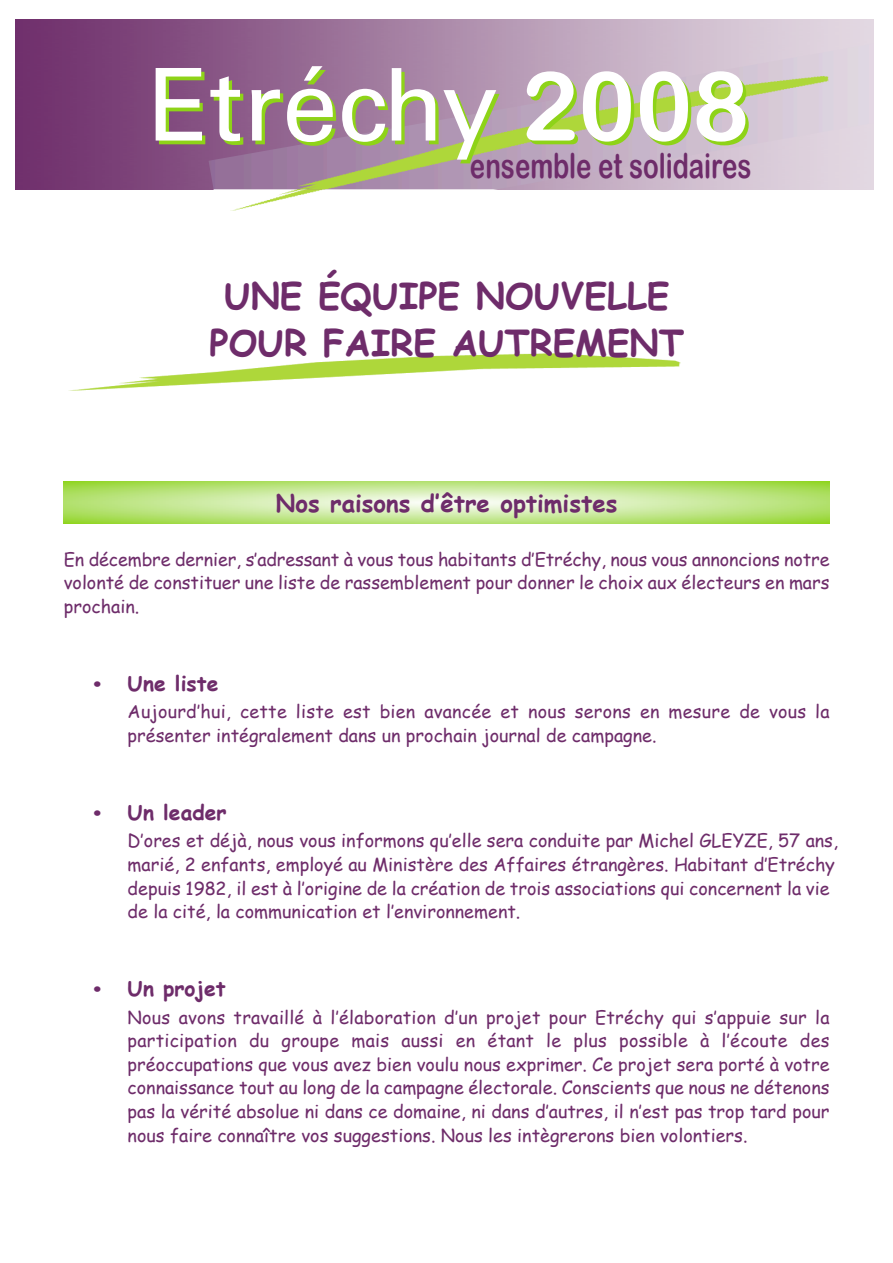
<style>
.page{position:relative;width:893px;height:1263px;background:#fff}
.page>*{position:absolute;margin:0;border:0;box-sizing:border-box;transform-origin:0 0}
.t1{font:100.5px "Univers";color:#fff}
.t2{font:700 36px/46.5px "Comic Sans MS";color:#6e2c6a;text-align:center}
.t3{font:34.5px "Arial Rounded MT Bold";color:#6e2c6a;scale:.75 1}
.t4{font:700 24px "Comic Sans MS";color:#6e2c6a}
.t5{font:700 21px "Comic Sans MS";color:#6e2c6a}
.t6{font:18px/23.5px "Comic Sans MS";color:#6e2c6a;text-align:justify}
.s1{font-family:"Arial Rounded MT Bold";font-size:96px}
.s2{font-size:27px}
</style>
<div class="page">
<img style="left:64px;top:481px;width:765px;height:43px">
<img style="left:68px;top:353px;width:613px;height:38px">
<img style="left:15px;top:19px;width:858px;height:170px">
<img style="left:213px;top:189px;width:285px;height:22px">
<img style="left:208px;top:43px;width:665px;height:146px">
<h1 class="t1" style="left:148px;top:68px;width:603px">Etréchy <span class="s1">2008</span></h1>
<h3 class="t3" style="left:470px;top:145px;width:377px">ensemble et solidaires</h3>
<h2 class="t2" style="left:209px;top:271px;width:476px">UNE ÉQUIPE NOUVELLE<br>POUR FAIRE AUTREMENT</h2>
<h3 class="t4" style="left:276px;top:486px;width:343px">Nos raisons d’être optimistes</h3>
<p class="t6" style="left:64px;top:547px;width:767px">En décembre dernier, s’adressant à vous tous habitants d’Etréchy, nous vous annoncions notre volonté de constituer une liste de rassemblement pour donner le choix aux électeurs en mars prochain.</p>
<p class="t5" style="left:89px;top:668px;width:131px"><span class="s2">•</span> Une liste</p>
<p class="t6" style="left:128px;top:699px;width:703px">Aujourd’hui, cette liste est bien avancée et nous serons en mesure de vous la présenter intégralement dans un prochain journal de campagne.</p>
<p class="t5" style="left:89px;top:797px;width:139px"><span class="s2">•</span> Un leader</p>
<p class="t6" style="left:128px;top:828px;width:712px;text-align:left">D’ores et déjà, nous vous informons qu’elle sera conduite par Michel GLEYZE, 57 ans, marié, 2 enfants, employé au Ministère des Affaires étrangères. Habitant d’Etréchy depuis 1982, il est à l’origine de la création de trois associations qui concernent la vie de la cité, la communication et l’environnement.</p>
<p class="t5" style="left:89px;top:973px;width:138px"><span class="s2">•</span> Un projet</p>
<p class="t6" style="left:128px;top:1005px;width:703px">Nous avons travaillé à l’élaboration d’un projet pour Etréchy qui s’appuie sur la participation du groupe mais aussi en étant le plus possible à l’écoute des préoccupations que vous avez bien voulu nous exprimer. Ce projet sera porté à votre connaissance tout au long de la campagne électorale. Conscients que nous ne détenons pas la vérité absolue ni dans ce domaine, ni dans d’autres, il n’est pas trop tard pour nous faire connaître vos suggestions. Nous les intègrerons bien volontiers.</p>
</div>
